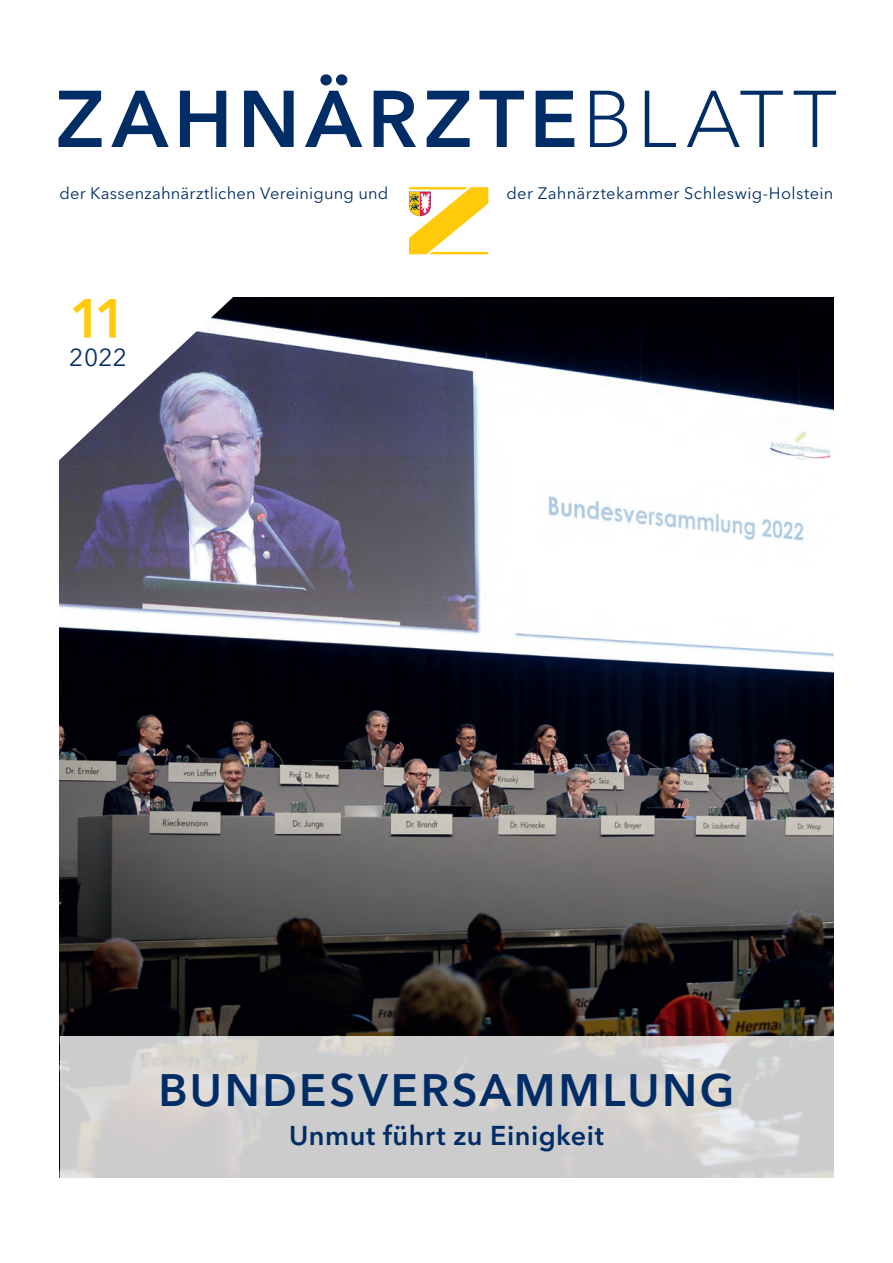
<style>
.page{position:relative;width:893px;height:1263px;background:#fff}
.page>*{position:absolute;margin:0;border:0;box-sizing:border-box;transform-origin:0 0}
.t1{font:600 79.5px "Avenir Next LT Pro";letter-spacing:.07em;color:#002d66}
.Schreiben_der_Bundes{font:600 54.3px "Avenir Next LT Pro";color:#feca0a}
.t2{font:600 45px "Avenir Next LT Pro";letter-spacing:.06em;color:#002d66}
.t3{font:600 27px "Avenir Next LT Pro";letter-spacing:.02em;color:#002d66}
.Schreiben_der_Bundes-2{font:24.3px "Avenir Next LT Pro";color:#002d66}
.t4{font:16.5px "Avenir Next LT Pro";letter-spacing:.015em;color:#002d66}
.s1{font-weight:300}
</style>
<div class="page">
<img style="left:60px;top:298px;width:773px;height:739px">
<svg style="left:59px;top:297px;width:212px;height:219px"></svg>
<svg style="left:409px;top:187px;width:79px;height:67px"></svg>
<svg style="left:60px;top:1037px;width:773px;height:141px;background:#d0cfcf"></svg>
<p class="t1" style="left:56px;top:71px;width:783px">ZAHNÄRZTE<span class="s1">BLATT</span></p>
<p class="t4" style="left:60px;top:183px;width:330px">der Kassenzahnärztlichen Vereinigung und</p>
<p class="t4" style="left:506px;top:183px;width:328px">der Zahnärztekammer Schleswig-Holstein</p>
<p class="Schreiben_der_Bundes" style="left:69px;top:286px;width:60px">11</p>
<p class="Schreiben_der_Bundes-2" style="left:69px;top:343px;width:59px">2022</p>
<p class="t2" style="left:158px;top:1062px;width:578px">BUNDESVERSAMMLUNG</p>
<p class="t3" style="left:289px;top:1119px;width:316px">Unmut führt zu Einigkeit</p>
</div>
